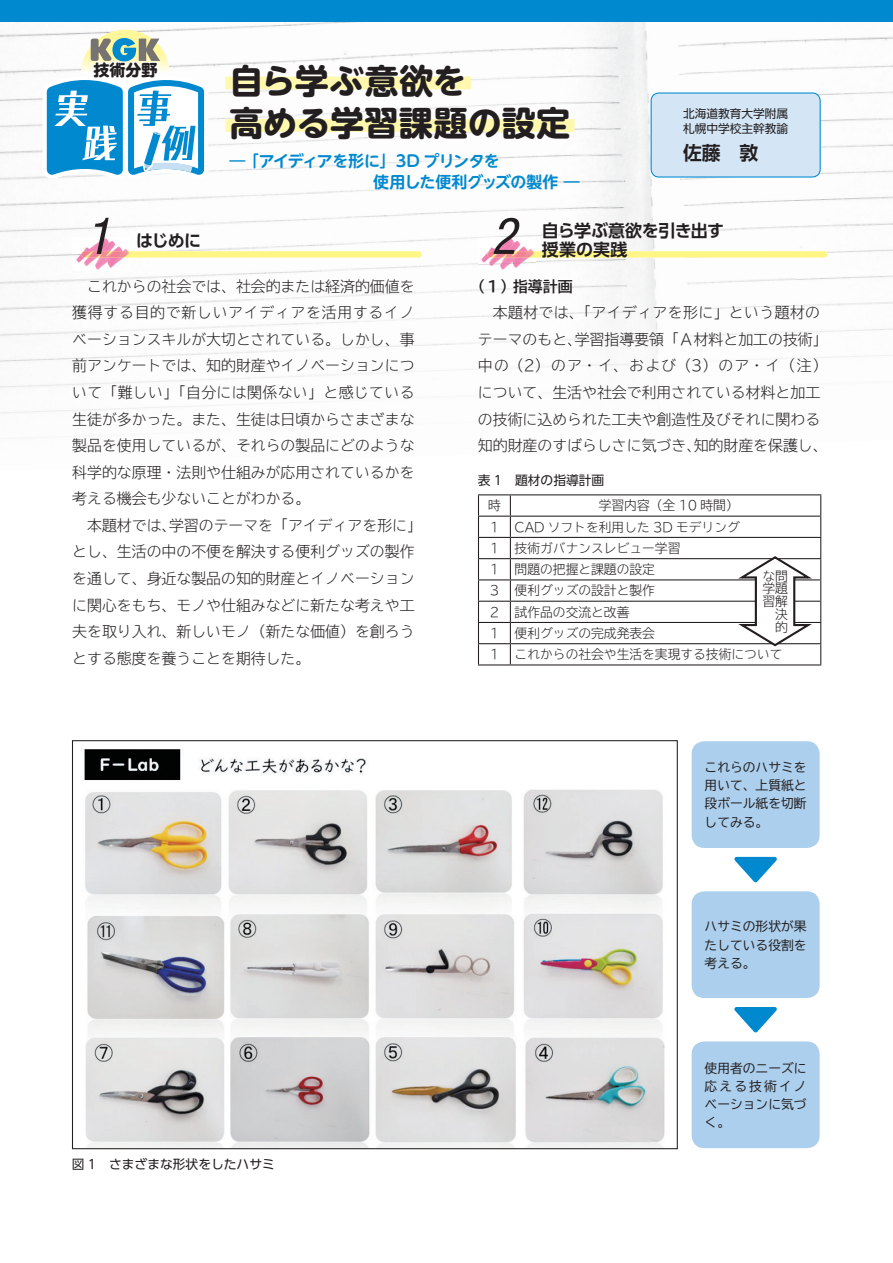
<style>
.page{position:relative;width:893px;height:1263px;background:#fff}
.page>*{position:absolute;margin:0;border:0;box-sizing:border-box;transform-origin:0 0}
.t1{font:italic condensed 51px "Helvetica Neue LT Std";color:#231f20}
.t2{font:700 34.05px/42.5px "UD Shin M Go Pr 6";color:#231f20}
.t3{font:700 18.75px "UD Shin Go Pr 6 De";color:#231f20}
.t4{font:700 16.95px/19.2px "UD Shin Go Pr 6 De";letter-spacing:-.025em;color:#231f20}
.t5{font:700 15.9px/21.3px "UD Shin M Go Pr 6 De";letter-spacing:-.035em;color:#0089cf}
.t6{font:800 15.9px "TBUDR Go Std";color:#231f20}
.t7{font:300 14.85px/26.5px "TBUD Go Std Super";color:#231f20;text-align:justify}
.t8{font:700 14.85px "TBUD Go Std";color:#231f20}
.t9{font:300 12.75px/21.3px "TBUD Go Std Super";color:#231f20}
.t10{font:12.75px/18.1px "TBUD Go Std";color:#231f20;text-align:justify}
.t11{font:12.75px "UD Shin Go Pr 6";color:#231f20}
.t12{font:11.7px/14.9px "UD Shin Go Pr 6";color:#231f20}
</style>
<div class="page">
<img style="left:0;top:21px;width:251px;height:229px">
<img style="left:251px;top:21px;width:267px;height:228px">
<img style="left:518px;top:21px;width:268px;height:218px">
<img style="left:786px;top:21px;width:107px;height:338px">
<img style="left:313px;top:239px;width:321px;height:190px">
<img style="left:634px;top:234px;width:168px;height:136px">
<svg style="left:43px;top:30px;width:165px;height:148px"></svg>
<div style="left:82px;top:251px;width:340px;height:7px;background:#fff685;border-radius:3px"></div>
<img style="left:72px;top:237px;width:58px;height:34px">
<img style="left:82px;top:251px;width:48px;height:7px">
<div style="left:487px;top:251px;width:340px;height:7px;background:#fff685;border-radius:3px"></div>
<img style="left:478px;top:237px;width:58px;height:34px">
<img style="left:487px;top:251px;width:49px;height:7px">
<div style="left:0;top:0;width:893px;height:21px;background:#0089cf"></div>
<div style="left:651px;top:93px;width:169px;height:84px;background:#d4e6f6;border-radius:8px"></div>
<div style="left:651px;top:92px;width:170px;height:86px;border:1px solid #0089cf;border-radius:8px"></div>
<div style="left:225px;top:77px;width:246px;height:12px;background:#fff8ae"></div>
<div style="left:225px;top:119px;width:350px;height:13px;background:#fff8ae"></div>
<div style="left:692px;top:741px;width:128px;height:107px;background:#accfed;border-radius:13px"></div>
<div style="left:692px;top:1041px;width:128px;height:107px;background:#accfed;border-radius:13px"></div>
<div style="left:692px;top:891px;width:128px;height:107px;background:#accfed;border-radius:13px"></div>
<img style="left:84px;top:749px;width:581px;height:398px">
<svg style="left:734px;top:856px;width:43px;height:27px"></svg>
<svg style="left:734px;top:1007px;width:43px;height:26px"></svg>
<hr style="left:478px;top:494px;width:32px;height:1px;background:#231f20">
<hr style="left:510px;top:494px;width:311px;height:1px;background:#231f20">
<hr style="left:478px;top:516px;width:32px;height:1px;background:#231f20">
<hr style="left:510px;top:516px;width:311px;height:1px;background:#231f20">
<hr style="left:478px;top:537px;width:32px;height:1px;background:#231f20">
<hr style="left:510px;top:537px;width:311px;height:1px;background:#231f20">
<hr style="left:478px;top:558px;width:32px;height:1px;background:#231f20">
<hr style="left:510px;top:558px;width:311px;height:1px;background:#231f20">
<hr style="left:478px;top:579px;width:32px;height:1px;background:#231f20">
<hr style="left:510px;top:579px;width:311px;height:1px;background:#231f20">
<hr style="left:478px;top:601px;width:32px;height:1px;background:#231f20">
<hr style="left:510px;top:601px;width:311px;height:1px;background:#231f20">
<hr style="left:478px;top:622px;width:32px;height:1px;background:#231f20">
<hr style="left:510px;top:622px;width:311px;height:1px;background:#231f20">
<hr style="left:478px;top:643px;width:32px;height:1px;background:#231f20">
<svg style="left:478px;top:495px;width:1px;height:169px"></svg>
<hr style="left:510px;top:643px;width:311px;height:1px;background:#231f20">
<svg style="left:510px;top:495px;width:1px;height:169px"></svg>
<hr style="left:478px;top:664px;width:32px;height:1px;background:#231f20">
<hr style="left:510px;top:664px;width:311px;height:1px;background:#231f20">
<svg style="left:734px;top:495px;width:87px;height:169px"></svg>
<p class="t6" style="left:94px;top:62px;width:65px">技術分野</p>
<h1 class="t1" style="left:86px;top:206px;width:26px">1</h1>
<p class="t4" style="left:136px;top:230px;width:67px">はじめに</p>
<h2 class="t2" style="left:230px;top:57px;width:342px">自ら学ぶ意欲を<br>高める学習課題の設定</h2>
<p class="t5" style="left:373px;top:149px;width:208px;text-indent:-144px">― 「アイディアを形に」3D プリンタを<br>使用した便利グッズの製作 ―</p>
<p class="t12" style="left:683px;top:106px;width:107px">北海道教育大学附属札幌中学校主幹教諭</p>
<p class="t3" style="left:683px;top:137px;width:77px">佐藤　敦</p>
<h1 class="t1" style="left:491px;top:206px;width:26px">2</h1>
<p class="t4" style="left:542px;top:221px;width:184px">自ら学ぶ意欲を引き出す授業の実践</p>
<p class="t7" style="left:72px;top:272px;width:344px;text-indent:15px">これからの社会では、社会的または経済的価値を獲得する目的で新しいアイディアを活用するイノベーションスキルが大切とされている。しかし、事前アンケートでは、知的財産やイノベーションについて「難しい」「自分には関係ない」と感じている生徒が多かった。また、生徒は日頃からさまざまな製品を使用しているが、それらの製品にどのような科学的な原理・法則や仕組みが応用されているかを考える機会も少ないことがわかる。</p>
<p class="t7" style="left:72px;top:512px;width:351px;text-align:left;text-indent:15px">本題材では、学習のテーマを「アイディアを形に」とし、生活の中の不便を解決する便利グッズの製作を通して、身近な製品の知的財産とイノベーションに関心をもち、モノや仕組みなどに新たな考えや工夫を取り入れ、新しいモノ（新たな価値）を創ろうとする態度を養うことを期待した。</p>
<p class="t11" style="left:72px;top:1154px;width:204px">図 1　 さまざまな形状をしたハサミ</p>
<p class="t8" style="left:470px;top:274px;width:104px">（１）指導計画</p>
<p class="t7" style="left:478px;top:299px;width:351px;text-align:center">本題材では、「アイディアを形に」という題材の<br>テーマのもと、学習指導要領「Ａ材料と加工の技術」中の（2）のア・イ、および（3）のア・イ（注）について、生活や社会で利用されている材料と加工の技術に込められた工夫や創造性及びそれに関わる知的財産のすばらしさに気づき、知的財産を保護し、</p>
<p class="t11" style="left:478px;top:470px;width:128px">表 1　題材の指導計画</p>
<p class="t9" style="left:488px;top:494px;width:14px">時</p>
<p class="t9" style="left:490px;top:494px;width:294px;text-indent:109px">学習内容（全 10 時間）<br>1 CAD ソフトを利用した 3D モデリング<br>1 技術ガバナンスレビュー学習<br>1 問題の把握と課題の設定<br>3 便利グッズの設計と製作<br>2 試作品の交流と改善<br>1 便利グッズの完成発表会<br>1 これからの社会や生活を実現する技術について</p>
<p class="t9" style="left:762px;top:569px;width:27px;line-height:12.8px;text-align:right">な問学題習解決的</p>
<p class="t10" style="left:705px;top:758px;width:104px">これらのハサミを用いて、上質紙と段ボール紙を切断してみる。</p>
<p class="t10" style="left:705px;top:917px;width:104px">ハサミの形状が果たしている役割を考える。</p>
<p class="t10" style="left:705px;top:1058px;width:104px">使用者のニーズに応える技術イノベーションに気づく。</p>
</div>
